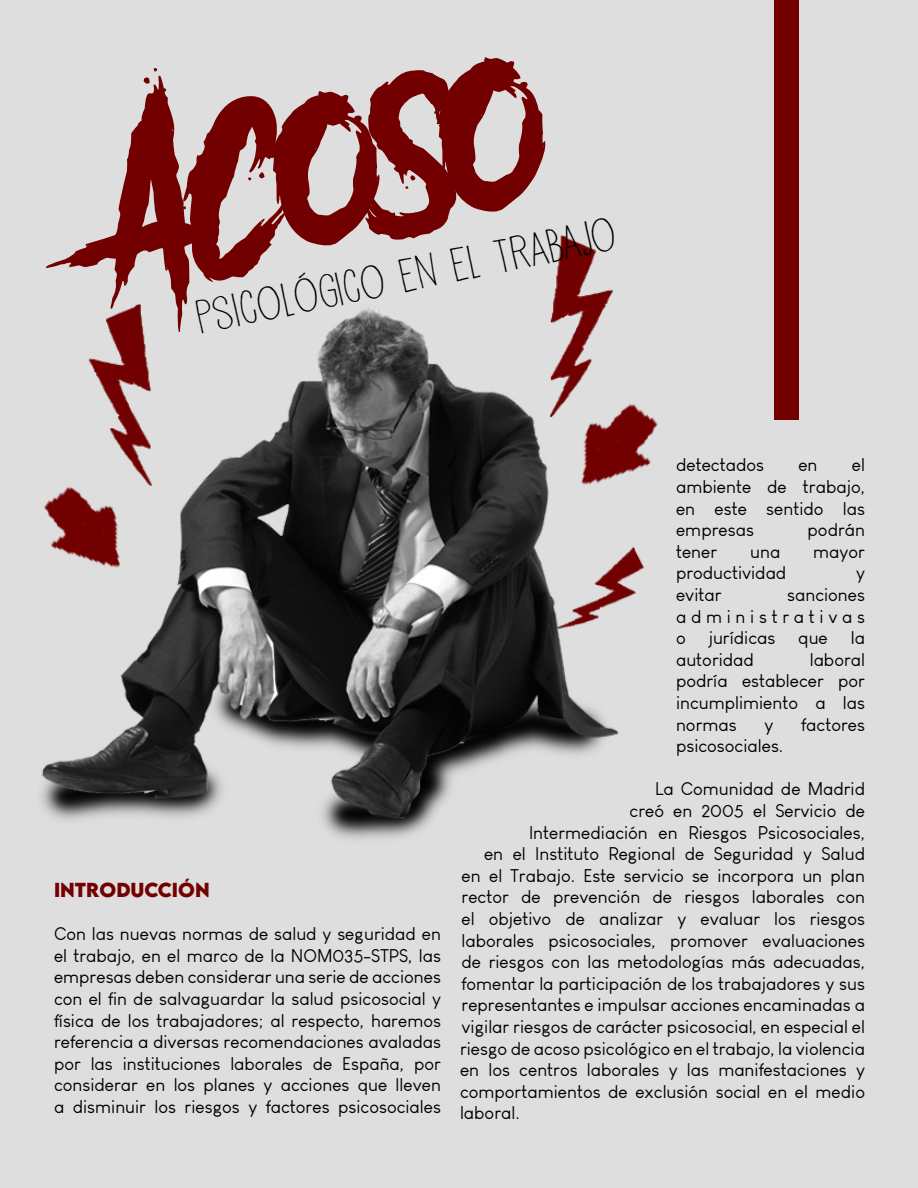
<style>
.page{position:relative;width:918px;height:1188px;background:#dedede}
.page>*{position:absolute;margin:0;border:0;box-sizing:border-box;transform-origin:0 0}
.t1{font:195px "Another Danger Demo";color:#720000}
.t2{font:41.85px "DK Pisang";color:#000}
.t3{font:18px/21.6px "Louis George Cafe";color:#000;text-align:justify}
.t4{font:700 18px "LEMONMILK";color:#720000}
</style>
<div class="page">
<img style="left:41px;top:235px;width:617px;height:604px">
<div style="left:774px;top:0;width:25px;height:420px;background:#720000"></div>
<p class="t1" style="left:76px;top:68px;width:441px;rotate:-11deg">Acoso</p>
<p class="t2" style="left:191px;top:291px;width:429px;rotate:-11deg">psicológico en el trabajo</p>
<p class="t3" style="left:676px;top:454px;width:191px;text-indent:176px">el ambiente de trabajo, en este sentido las empresas</p>
<p class="t3" style="left:676px;top:454px;width:90px">detectados</p>
<p class="t3" style="left:798px;top:454px;width:21px">en</p>
<p class="t3" style="left:808px;top:519px;width:59px">podrán</p>
<p class="t4" style="left:54px;top:878px;width:157px">INTRODUCCIÓN</p>
<p class="t3" style="left:54px;top:923px;width:389px">Con las nuevas normas de salud y seguridad en el trabajo, en el marco de la NOM035-STPS, las empresas deben considerar una serie de acciones con el fin de salvaguardar la salud psicosocial y física de los trabajadores; al respecto, haremos referencia a diversas recomendaciones avaladas por las instituciones laborales de España, por considerar en los planes y acciones que lleven a disminuir los riesgos y factores psicosociales</p>
<p class="t3" style="left:676px;top:541px;width:43px">tener</p>
<p class="t3" style="left:750px;top:541px;width:32px">una</p>
<p class="t3" style="left:813px;top:541px;width:53px">mayor</p>
<p class="t3" style="left:676px;top:562px;width:112px">productividad</p>
<p class="t3" style="left:856px;top:562px;width:10px">y</p>
<p class="t3" style="left:676px;top:584px;width:47px">evitar</p>
<p class="t3" style="left:676px;top:584px;width:191px;text-indent:111px">sanciones administrativas o</p>
<p class="t3" style="left:709px;top:627px;width:68px">jurídicas</p>
<p class="t3" style="left:798px;top:627px;width:31px">que</p>
<p class="t3" style="left:851px;top:627px;width:16px">la</p>
<p class="t3" style="left:676px;top:649px;width:79px">autoridad</p>
<p class="t3" style="left:676px;top:649px;width:191px;text-indent:134px">laboral podría establecer por incumplimiento a las normas</p>
<p class="t3" style="left:765px;top:713px;width:10px">y</p>
<p class="t3" style="left:801px;top:713px;width:65px">factores</p>
<p class="t3" style="left:676px;top:735px;width:109px">psicosociales.</p>
<p class="t3" style="left:655px;top:778px;width:212px">La Comunidad de Madrid</p>
<p class="t3" style="left:630px;top:800px;width:237px">creó en 2005 el Servicio de</p>
<p class="t3" style="left:529px;top:821px;width:338px">Intermediación en Riesgos Psicosociales,</p>
<p class="t3" style="left:484px;top:843px;width:383px">en el Instituto Regional de Seguridad y Salud</p>
<p class="t3" style="left:462px;top:865px;width:405px">en el Trabajo. Este servicio se incorpora un plan</p>
<p class="t3" style="left:462px;top:886px;width:405px">rector de prevención de riesgos laborales con</p>
<p class="t3" style="left:462px;top:908px;width:405px">el objetivo de analizar y evaluar los riesgos</p>
<p class="t3" style="left:462px;top:929px;width:405px">laborales psicosociales, promover evaluaciones</p>
<p class="t3" style="left:462px;top:951px;width:405px">de riesgos con las metodologías más adecuadas,</p>
<p class="t3" style="left:462px;top:973px;width:405px">fomentar la participación de los trabajadores y sus</p>
<p class="t3" style="left:462px;top:994px;width:405px">representantes e impulsar acciones encaminadas a</p>
<p class="t3" style="left:462px;top:1016px;width:405px">vigilar riesgos de carácter psicosocial, en especial el</p>
<p class="t3" style="left:460px;top:1037px;width:407px">riesgo de acoso psicológico en el trabajo, la violencia</p>
<p class="t3" style="left:460px;top:1059px;width:407px">en los centros laborales y las manifestaciones y</p>
<p class="t3" style="left:460px;top:1081px;width:407px">comportamientos de exclusión social en el medio</p>
<p class="t3" style="left:460px;top:1102px;width:61px">laboral.</p>
</div>
